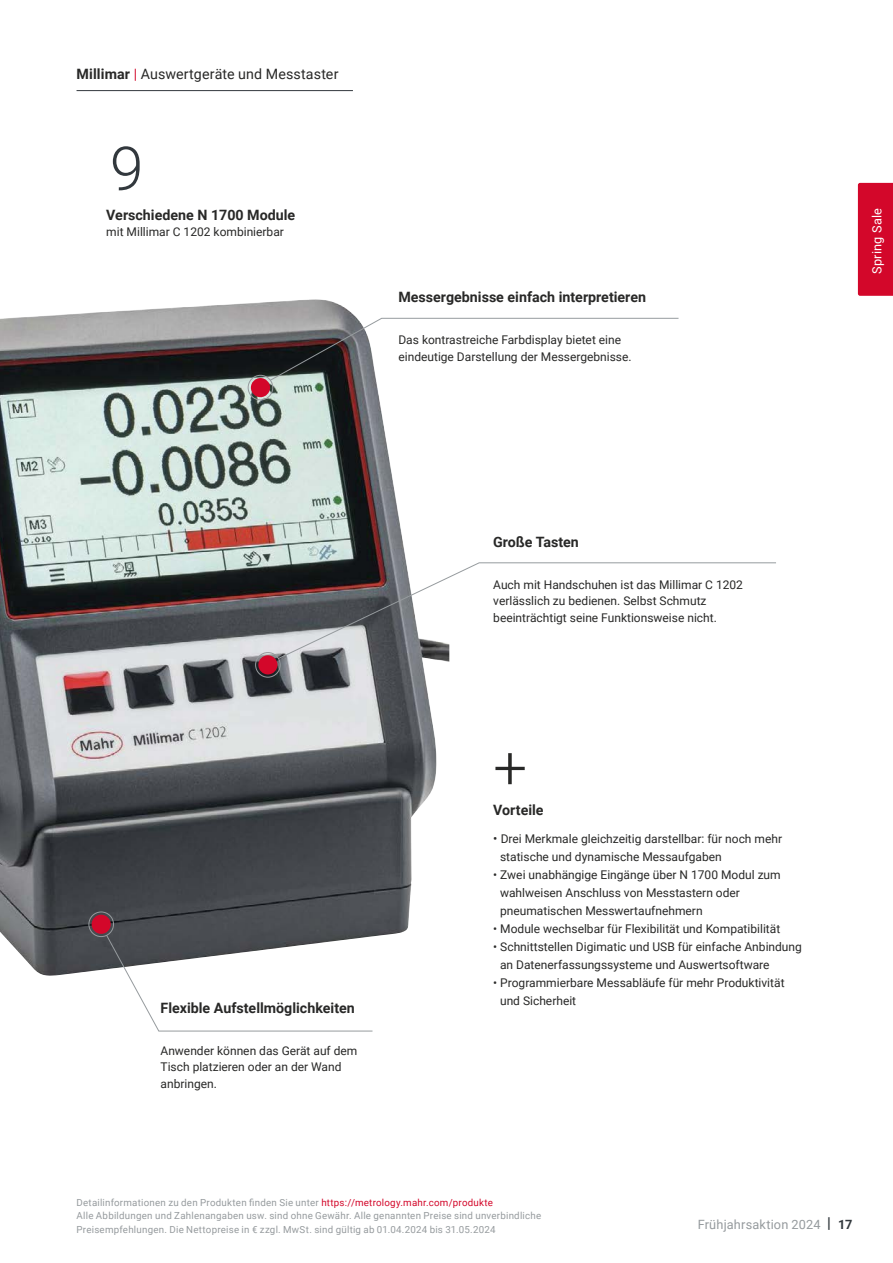
<style>
.page{position:relative;width:893px;height:1263px;background:#fff}
.page>*{position:absolute;margin:0;border:0;box-sizing:border-box;transform-origin:0 0}
.t1{font:300 60.75px "Roboto";color:#32383d}
.Infokachel_Head{font:300 60px "Roboto";color:#282827}
.Infokachel_Head-2{font:700 14.25px "Roboto";color:#282827}
.Dachzeile_9_5pt_Regular{font:14.25px "Roboto";letter-spacing:.01em;color:#282827}
.t2{font:12.75px "Roboto";letter-spacing:.015em;color:#969b9e}
.t3{font:12.75px "Roboto";letter-spacing:.015em;color:#fff}
.Infokachel_Head-3{font:12px/18px "Roboto";color:#282827}
.Infografik_Fließtext{font:12px/16.5px "Roboto";color:#282827}
.t4{font:9.75px/13.5px "Roboto";letter-spacing:.025em;color:#969b9e}
.s1{font-weight:700}
.s2{color:#d3072a}
.s3{font-size:12.75px}
.s4{font-weight:700;font-size:15px;color:#32383d}
.s5{font-weight:700;color:#32383d}
</style>
<div class="page">
<div style="left:858px;top:183px;width:35px;height:113px;background:#d3072a"></div>
<img style="left:0;top:299px;width:449px;height:677px">
<svg style="left:277px;top:562px;width:499px;height:98px"></svg>
<svg style="left:269px;top:317px;width:410px;height:64px"></svg>
<svg style="left:105px;top:934px;width:268px;height:98px"></svg>
<div style="left:88px;top:911px;width:26px;height:26px;border:1px solid #969b9e;border-radius:50%"></div>
<div style="left:92px;top:915px;width:19px;height:19px;background:#d3072a;border-radius:50%"></div>
<div style="left:255px;top:652px;width:26px;height:26px;border:1px solid #969b9e;border-radius:50%"></div>
<div style="left:258px;top:655px;width:19px;height:19px;background:#d3072a;border-radius:50%"></div>
<div style="left:248px;top:375px;width:25px;height:25px;border:1px solid #969b9e;border-radius:50%"></div>
<div style="left:251px;top:378px;width:19px;height:19px;background:#d3072a;border-radius:50%"></div>
<hr style="left:77px;top:90px;width:276px;height:1px;background:#32383d">
<p class="Dachzeile_9_5pt_Regular" style="left:77px;top:64px;width:263px"><span class="s1">Millimar</span> <span class="s2">|</span> Auswertgeräte und Messtaster</p>
<p class="t1" style="left:110px;top:126px;width:35px">9</p>
<p class="Infokachel_Head-2" style="left:106px;top:205px;width:191px">Verschiedene N 1700 Module</p>
<p class="Infokachel_Head-3" style="left:106px;top:223px;width:179px">mit Millimar C 1202 kombinierbar</p>
<p class="Infokachel_Head-2" style="left:398px;top:287px;width:249px">Messergebnisse einfach interpretieren</p>
<p class="Infografik_Fließtext" style="left:398px;top:331px;width:235px">Das kontrastreiche Farbdisplay bietet eine eindeutige Darstellung der Messergebnisse.</p>
<p class="t3" style="left:868px;top:274px;width:67px;rotate:-90deg">Spring Sale</p>
<p class="Infokachel_Head-2" style="left:161px;top:997px;width:196px">Flexible Aufstellmöglichkeiten</p>
<p class="Infografik_Fließtext" style="left:161px;top:1041px;width:198px">Anwender können das Gerät auf dem<br>Tisch platzieren oder an der Wand anbringen.</p>
<p class="Infokachel_Head-2" style="left:493px;top:531px;width:87px">Große Tasten</p>
<p class="Infografik_Fließtext" style="left:493px;top:575px;width:251px">Auch mit Handschuhen ist das Millimar C 1202 verlässlich zu bedienen. Selbst Schmutz beeinträchtigt seine Funktionsweise nicht.</p>
<p class="Infokachel_Head" style="left:493px;top:725px;width:35px">+</p>
<p class="Infokachel_Head-2" style="left:493px;top:800px;width:52px">Vorteile</p>
<p class="Infokachel_Head-3" style="left:500px;top:829px;width:283px;text-indent:-7px"><span class="s3">•</span> Drei Merkmale gleichzeitig darstellbar: für noch mehr statische und dynamische Messaufgaben</p>
<p class="Infokachel_Head-3" style="left:500px;top:865px;width:282px;text-indent:-7px">• Zwei unabhängige Eingänge über N 1700 Modul zum wahlweisen Anschluss von Messtastern oder pneumatischen Messwertaufnehmern</p>
<p class="Infokachel_Head-3" style="left:493px;top:919px;width:288px">• Module wechselbar für Flexibilität und Kompatibilität</p>
<p class="Infokachel_Head-3" style="left:500px;top:937px;width:303px;text-indent:-7px">• Schnittstellen Digimatic und USB für einfache Anbindung an Datenerfassungssysteme und Auswertsoftware</p>
<p class="Infokachel_Head-3" style="left:500px;top:973px;width:286px;text-indent:-7px">• Programmierbare Messabläufe für mehr Produktivität und Sicherheit</p>
<p class="t4" style="left:77px;top:1195px;width:466px">Detailinformationen zu den Produkten finden Sie unter <span class="s2">https://metrology.mahr.com/produkte<br></span>Alle Abbildungen und Zahlenangaben usw. sind ohne Gewähr. Alle genannten Preise sind unverbindliche<br>Preisempfehlungen. Die Nettopreise in € zzgl. MwSt. sind gültig ab 01.04.2024 bis 31.05.2024</p>
<p class="t2" style="left:698px;top:1215px;width:156px">Frühjahrsaktion 2024 <span class="s4">|</span> <span class="s5">17</span></p>
</div>
